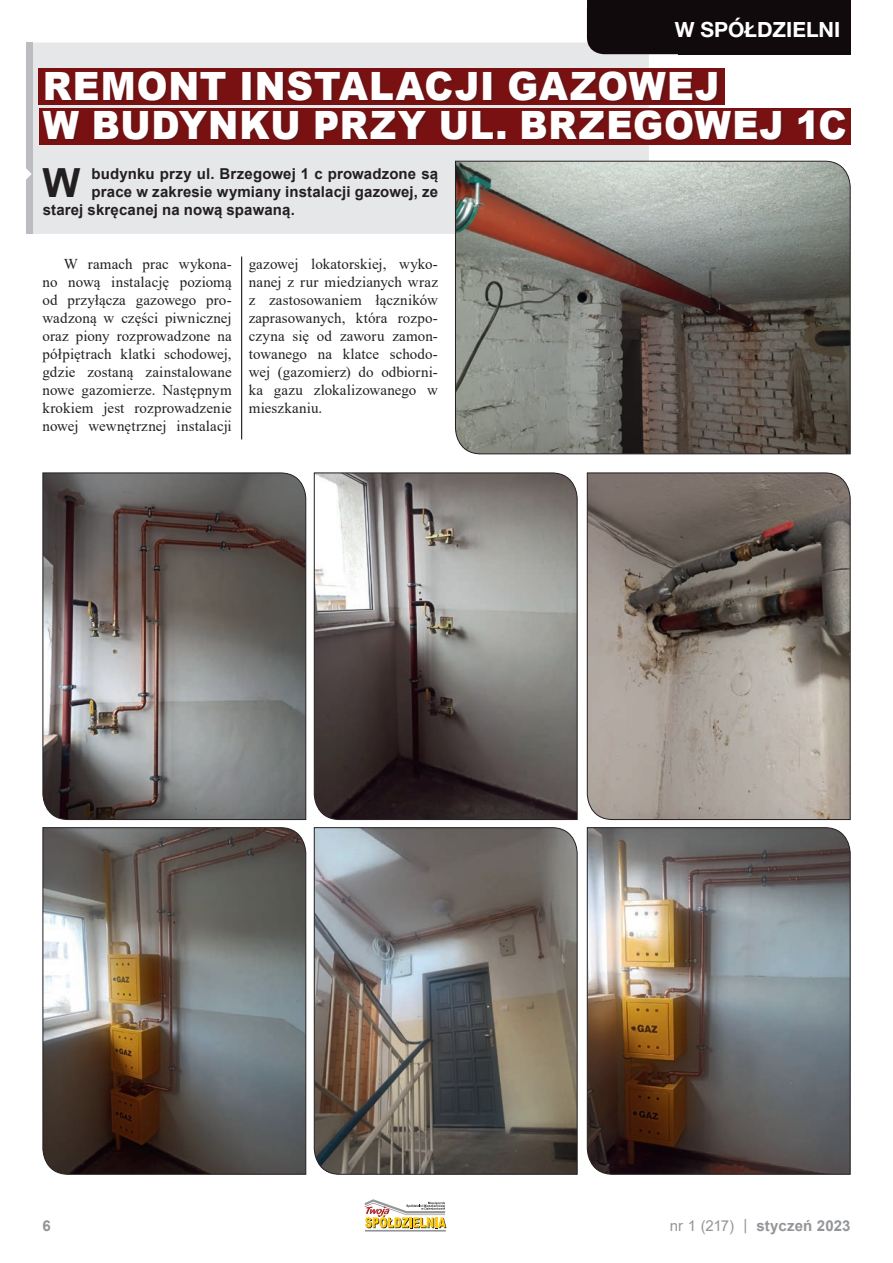
<style>
.page{position:relative;width:893px;height:1263px;background:#fff}
.page>*{position:absolute;margin:0;border:0;box-sizing:border-box;transform-origin:0 0}
.t1{font:700 40.2px "Arial";color:#231f20}
.t2{font:900 39px/39px "Arial";letter-spacing:.025em;color:#fff;scale:.95 1}
.t3{font:700 21px "Helvetica Neue LT Pro";color:#fff}
.t4{font:15px/18px "Times New Roman";letter-spacing:.005em;color:#231f20;text-align:justify}
.t5{font:700 15px "Arial";letter-spacing:.01em;color:#231f20}
.t6{font:700 15px "Arial";letter-spacing:.01em;color:#939598}
.s1{font-weight:400}
</style>
<div class="page">
<hr style="left:365px;top:1230px;width:81px;height:1px;background:#939598">
<svg style="left:365px;top:1199px;width:81px;height:29px"></svg>
<div style="left:33px;top:43px;width:616px;height:191px;background:#e6e7e9"></div>
<div style="left:26px;top:43px;width:7px;height:191px;background:#bcbdc0"></div>
<svg style="left:26px;top:168px;width:6px;height:12px"></svg>
<div style="left:39px;top:68px;width:686px;height:36px;background:#791113"></div>
<div style="left:39px;top:108px;width:811px;height:36px;background:#791113"></div>
<div style="left:43px;top:72px;width:806px;height:71px;background:#231f20;opacity:.25"></div>
<hr style="left:241px;top:257px;width:1px;height:182px;background:#231f20">
<svg style="left:42px;top:472px;width:265px;height:348px;background:#746f6e"></svg>
<svg style="left:587px;top:472px;width:264px;height:348px;background:#867d76"></svg>
<svg style="left:455px;top:160px;width:396px;height:295px;background:#7b7770"></svg>
<svg style="left:314px;top:472px;width:264px;height:348px;background:#75716f"></svg>
<img style="left:42px;top:827px;width:265px;height:348px">
<img style="left:587px;top:827px;width:264px;height:348px">
<svg style="left:314px;top:827px;width:264px;height:348px;background:#706b66"></svg>
<div style="left:587px;top:0;width:263px;height:54px;background:#110a0c"></div>
<h3 class="t3" style="left:675px;top:16px;width:167px">W SPÓŁDZIELNI</h3>
<h2 class="t2" style="left:43px;top:65px;width:848px">REMONT INSTALACJI GAZOWEJ<br>W BUDYNKU PRZY UL. BRZEGOWEJ 1C</h2>
<h1 class="t1" style="left:43px;top:155px;width:39px">W</h1>
<p class="t5" style="left:92px;top:163px;width:348px">budynku przy ul. Brzegowej 1 c prowadzone są</p>
<p class="t5" style="left:92px;top:181px;width:348px">prace w zakresie wymiany instalacji gazowej, ze</p>
<p class="t5" style="left:43px;top:199px;width:254px">starej skręcanej na nową spawaną.</p>
<p class="t4" style="left:43px;top:255px;width:191px;text-indent:21px">W ramach prac wykona&shy;no nową instalację poziomą od przyłącza gazowego pro&shy;wadzoną w części piwnicznej oraz piony rozprowadzone na półpiętrach klatki schodowej, gdzie zostaną zainstalowane nowe gazomierze. Następnym krokiem jest rozprowadzenie nowej wewnętrznej instalacji</p>
<p class="t4" style="left:249px;top:255px;width:191px">gazowej lokatorskiej, wyko&shy;nanej z rur miedzianych wraz z zastosowaniem łączników zaprasowanych, która rozpo&shy;czyna się od zaworu zamon&shy;towanego na klatce schodo&shy;wej (gazomierz) do odbiorni&shy;ka gazu zlokalizowanego w mieszkaniu.</p>
<p class="t6" style="left:43px;top:1215px;width:10px">6</p>
<p class="t6" style="left:670px;top:1215px;width:182px"><span class="s1">nr 1 (217) |</span> styczeń 2023</p>
</div>
